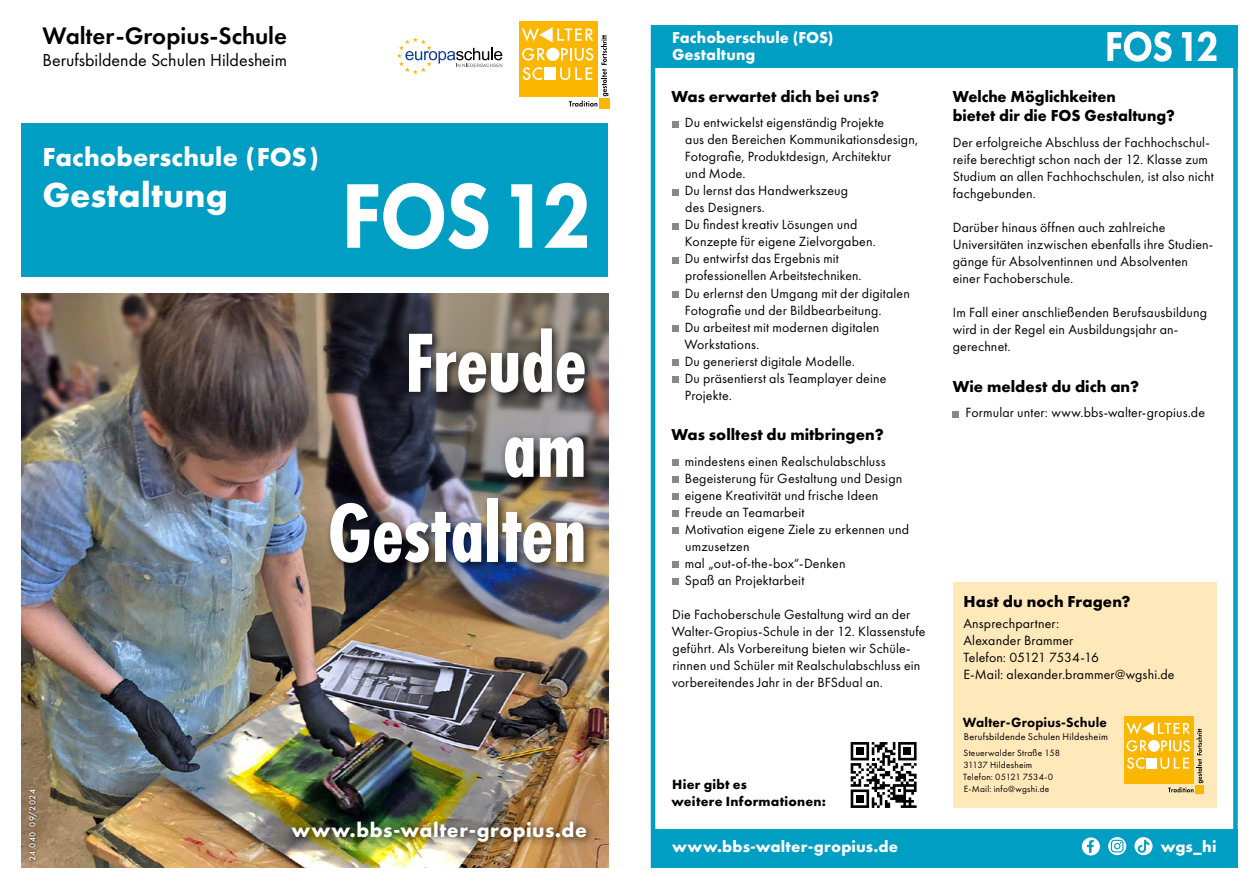
<style>
.page{position:relative;width:1259px;height:893px;background:#fff}
.page>*{position:absolute;margin:0;border:0;box-sizing:border-box;transform-origin:0 0}
.t1{font:700 87px/85.1px "Futura PT Cond";letter-spacing:-.01em;color:#fff;text-align:right}
.t2{font:700 36px "Futura PT";letter-spacing:.005em;color:#fff}
.t3{font:700 27px "Futura PT";color:#fff}
.t4{font:600 24.75px "Futura PT";color:#000}
.t5{font:700 21px "Futura PT";letter-spacing:.025em;color:#fff}
.t6{font:18px "Futura PT";color:#000}
.t7{font:700 16.5px/19.5px "Futura PT";color:#000}
.t8{font:700 16.5px/17px "Futura PT";letter-spacing:.01em;color:#fff}
.t9{font:13.8px/17px "Futura PT";letter-spacing:.01em;color:#000}
.t10{font:700 13.8px/17px "Futura PT";letter-spacing:.015em;color:#000}
.t11{font:800 13.8px "Futura PT";letter-spacing:.015em;color:#000}
.t12{font:10.2px "Futura PT";letter-spacing:.025em;color:#000}
.t13{font:9.3px/12px "Futura PT";letter-spacing:.025em;color:#000}
.t14{font:500 9px "Futura PT";letter-spacing:.04em;color:#fff}
</style>
<div class="page">
<div style="left:21px;top:123px;width:587px;height:153px;background:#009ec3"></div>
<img style="left:21px;top:293px;width:587px;height:574px">
<div style="left:324px;top:322px;width:273px;height:253px;background:#000;opacity:.75"></div>
<div style="left:285px;top:814px;width:312px;height:38px;background:#000;opacity:.75"></div>
<div style="left:27px;top:787px;width:12px;height:75px;background:#000;opacity:.75"></div>
<svg style="left:672px;top:121px;width:6px;height:6px"></svg>
<svg style="left:672px;top:189px;width:6px;height:6px"></svg>
<svg style="left:672px;top:223px;width:6px;height:6px"></svg>
<svg style="left:672px;top:257px;width:6px;height:6px"></svg>
<svg style="left:672px;top:291px;width:6px;height:6px"></svg>
<svg style="left:672px;top:325px;width:6px;height:6px"></svg>
<div style="left:672px;top:359px;width:6px;height:7px;background:#878988"></div>
<div style="left:672px;top:376px;width:6px;height:7px;background:#878988"></div>
<div style="left:672px;top:459px;width:6px;height:7px;background:#878988"></div>
<div style="left:672px;top:476px;width:6px;height:7px;background:#878988"></div>
<div style="left:672px;top:493px;width:6px;height:7px;background:#878988"></div>
<div style="left:672px;top:510px;width:6px;height:7px;background:#878988"></div>
<div style="left:672px;top:527px;width:6px;height:7px;background:#878988"></div>
<div style="left:672px;top:561px;width:6px;height:7px;background:#878988"></div>
<div style="left:672px;top:578px;width:6px;height:7px;background:#878988"></div>
<div style="left:519px;top:21px;width:78px;height:76px;background:#fbb600"></div>
<div style="left:599px;top:99px;width:10px;height:10px;background:#fbb600"></div>
<svg style="left:522px;top:27px;width:86px;height:80px"></svg>
<svg style="left:397px;top:37px;width:105px;height:37px"></svg>
<div style="left:952px;top:411px;width:7px;height:6px;background:#878988"></div>
<svg style="left:850px;top:742px;width:66px;height:66px"></svg>
<div style="left:903px;top:747px;width:8px;height:8px;background:#000"></div>
<div style="left:856px;top:795px;width:8px;height:8px;background:#000"></div>
<div style="left:856px;top:747px;width:8px;height:8px;background:#000"></div>
<div style="left:952px;top:583px;width:264px;height:225px;background:#ffe9bb"></div>
<div style="left:1123px;top:716px;width:70px;height:68px;background:#fbb600"></div>
<div style="left:1195px;top:785px;width:9px;height:9px;background:#fbb600"></div>
<svg style="left:1126px;top:722px;width:77px;height:70px"></svg>
<div style="left:651px;top:829px;width:586px;height:38px;background:#009ec3"></div>
<svg style="left:1081px;top:837px;width:19px;height:18px"></svg>
<svg style="left:1108px;top:837px;width:18px;height:18px"></svg>
<svg style="left:1134px;top:837px;width:18px;height:18px"></svg>
<div style="left:651px;top:26px;width:586px;height:42px;background:#009ec3"></div>
<svg style="left:347px;top:183px;width:240px;height:66px"></svg>
<svg style="left:1107px;top:31px;width:109px;height:31px"></svg>
<h3 class="t4" style="left:43px;top:21px;width:246px">Walter-Gropius-Schule</h3>
<h3 class="t6" style="left:43px;top:49px;width:246px">Berufsbildende Schulen Hildesheim</h3>
<h3 class="t3" style="left:43px;top:140px;width:278px">Fachoberschule (FOS)</h3>
<h2 class="t2" style="left:43px;top:172px;width:187px">Gestaltung</h2>
<h1 class="t1" style="left:327px;top:321px;width:261px">Freude am<br>Gestalten</h1>
<p class="t14" style="left:27px;top:861px;width:73px;rotate:-90deg">24.040 09/2024</p>
<h3 class="t5" style="left:291px;top:816px;width:297px">www.bbs-walter-gropius.de</h3>
<p class="t8" style="left:672px;top:29px;width:163px">Fachoberschule (FOS)<br>Gestaltung</p>
<p class="t7" style="left:671px;top:86px;width:209px">Was erwartet dich bei uns?</p>
<p class="t9" style="left:684px;top:114px;width:235px">Du entwickelst eigenständig Projekte<br>aus den Bereichen Kommunikationsdesign,<br>Fotografie, Produktdesign, Architektur<br>und Mode.<br>Du lernst das Handwerkszeug<br>des Designers.<br>Du findest kreativ Lösungen und<br>Konzepte für eigene Zielvorgaben.<br>Du entwirfst das Ergebnis mit professionellen Arbeitstechniken.<br>Du erlernst den Umgang mit der digitalen<br>Fotografie und der Bildbearbeitung.<br>Du arbeitest mit modernen digitalen<br>Workstations.<br>Du generierst digitale Modelle.<br>Du präsentierst als Teamplayer deine<br>Projekte.</p>
<p class="t7" style="left:671px;top:425px;width:214px">Was solltest du mitbringen?</p>
<p class="t9" style="left:685px;top:453px;width:226px">mindestens einen Realschulabschluss<br>Begeisterung für Gestaltung und Design eigene Kreativität und frische Ideen<br>Freude an Teamarbeit<br>Motivation eigene Ziele zu erkennen und umzusetzen<br>mal „out-of-the-box“-Denken<br>Spaß an Projektarbeit</p>
<p class="t9" style="left:671px;top:606px;width:255px">Die Fachoberschule Gestaltung wird an der Walter-Gropius-Schule in der 12. Klassenstufe geführt. Als Vorbereitung bieten wir Schüle&shy;rinnen und Schüler mit Realschulabschluss ein vorbereitendes Jahr in der BFSdual an.</p>
<p class="t10" style="left:671px;top:776px;width:156px">Hier gibt es<br>weitere Informationen:</p>
<p class="t7" style="left:952px;top:86px;width:224px">Welche Möglichkeiten<br>bietet dir die FOS Gestaltung?</p>
<p class="t9" style="left:952px;top:134px;width:262px">Der erfolgreiche Abschluss der Fachhochschul&shy;reife berechtigt schon nach der 12. Klasse zum Studium an allen Fachhochschulen, ist also nicht fachgebunden.</p>
<p class="t9" style="left:952px;top:219px;width:261px">Darüber hinaus öffnen auch zahlreiche Universitäten inzwischen ebenfalls ihre Studien&shy;gänge für Absolventinnen und Absolventen einer Fachoberschule.</p>
<p class="t9" style="left:952px;top:304px;width:256px">Im Fall einer anschließenden Berufsausbildung wird in der Regel ein Ausbildungsjahr an&shy;gerechnet.</p>
<p class="t7" style="left:952px;top:376px;width:188px">Wie meldest du dich an?</p>
<p class="t9" style="left:965px;top:404px;width:241px">Formular unter: www.bbs-walter-gropius.de</p>
<p class="t7" style="left:963px;top:591px;width:169px">Hast du noch Fragen?</p>
<p class="t9" style="left:963px;top:615px;width:213px">Ansprechpartner:<br>Alexander Brammer<br>Telefon: 05121 7534-16<br>E-Mail: alexander.brammer@wgshi.de</p>
<p class="t11" style="left:963px;top:714px;width:146px">Walter-Gropius-Schule</p>
<p class="t12" style="left:963px;top:730px;width:146px">Berufsbildende Schulen Hildesheim</p>
<p class="t13" style="left:963px;top:747px;width:98px">Steuerwalder Straße 158<br>31137 Hildesheim<br>Telefon: 05121 7534-0<br>E-Mail: info@wgshi.de</p>
<p class="t8" style="left:672px;top:838px;width:228px">www.bbs-walter-gropius.de</p>
<p class="t8" style="left:1160px;top:838px;width:57px">wgs_hi</p>
</div>
